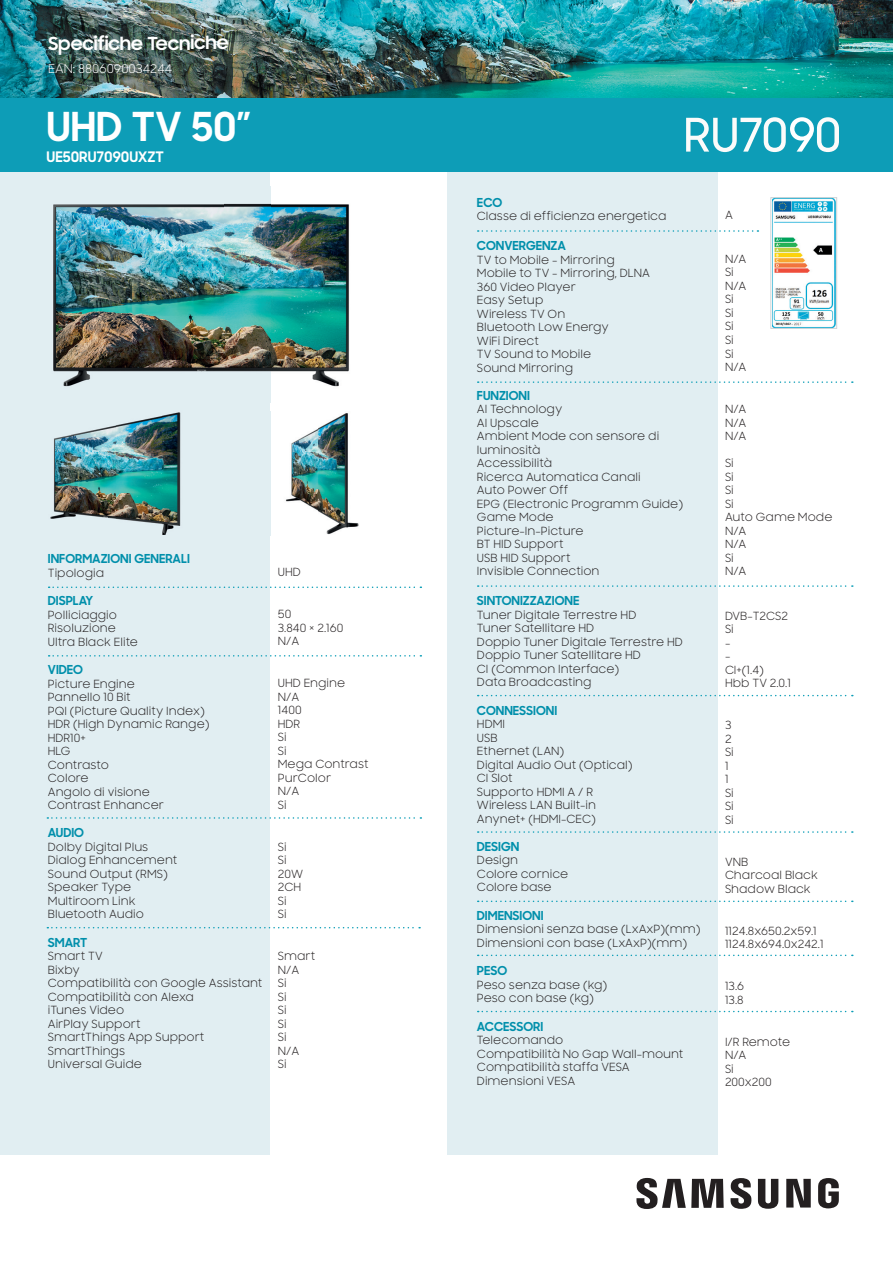
<style>
.page{position:relative;width:893px;height:1263px;background:#fff}
.page>*{position:absolute;margin:0;border:0;box-sizing:border-box;transform-origin:0 0}
.t1{font:700 39.9px "Samsung Sharp Sans";color:#fff}
.t2{font:700 18px "Samsung Sharp Sans";letter-spacing:-.01em;color:#fff}
.t3{font:700 14.55px "Samsung Sharp Sans";color:#fff}
.t4{font:700 12.3px "Samsung Sharp Sans";color:#008fab}
.t5{font:12px "Samsung Sharp Sans";letter-spacing:-.01em;color:#fff}
.t6{font:11.25px/13.5px "Samsung Sharp Sans";color:#231f20}
</style>
<div class="page">
<img style="left:0;top:0;width:893px;height:98px">
<svg style="left:636px;top:1178px;width:203px;height:31px"></svg>
<div style="left:0;top:149px;width:270px;height:1005px;background:#e1eef2"></div>
<div style="left:447px;top:149px;width:271px;height:1005px;background:#e1eef2"></div>
<svg style="left:47px;top:927px;width:373px;height:1px"></svg>
<svg style="left:47px;top:817px;width:374px;height:2px"></svg>
<svg style="left:49px;top:655px;width:372px;height:1px"></svg>
<svg style="left:49px;top:586px;width:372px;height:2px"></svg>
<img style="left:53px;top:187px;width:296px;height:216px">
<img style="left:270px;top:411px;width:89px;height:125px">
<img style="left:50px;top:412px;width:131px;height:123px">
<div style="left:0;top:98px;width:893px;height:74px;background:#0d9db7"></div>
<svg style="left:478px;top:381px;width:375px;height:2px"></svg>
<svg style="left:478px;top:230px;width:280px;height:2px"></svg>
<svg style="left:478px;top:585px;width:375px;height:2px"></svg>
<svg style="left:478px;top:695px;width:375px;height:1px"></svg>
<svg style="left:478px;top:831px;width:375px;height:2px"></svg>
<svg style="left:478px;top:900px;width:375px;height:2px"></svg>
<svg style="left:478px;top:954px;width:375px;height:2px"></svg>
<svg style="left:478px;top:1011px;width:375px;height:1px"></svg>
<svg style="left:686px;top:117px;width:153px;height:35px"></svg>
<img style="left:772px;top:199px;width:63px;height:128px">
<div style="left:770px;top:197px;width:67px;height:132px;border:1px solid #d0d4d6"></div>
<h2 class="t2" style="left:48px;top:30px;width:182px">Specifiche Tecniche</h2>
<p class="t5" style="left:48px;top:60px;width:126px">EAN: 8806090034244</p>
<h1 class="t1" style="left:47px;top:97px;width:206px">UHD TV 50”</h1>
<p class="t3" style="left:47px;top:146px;width:119px">UE50RU7090UXZT</p>
<p class="t4" style="left:48px;top:550px;width:144px">INFORMAZIONI GENERALI</p>
<p class="t6" style="left:48px;top:566px;width:58px">Tipologia</p>
<p class="t4" style="left:48px;top:592px;width:47px">DISPLAY</p>
<p class="t6" style="left:48px;top:607px;width:92px">Polliciaggio<br>Risoluzione<br>Ultra Black Elite</p>
<p class="t4" style="left:48px;top:660px;width:37px">VIDEO</p>
<p class="t6" style="left:48px;top:676px;width:163px">Picture Engine<br>Pannello 10 Bit<br>PQI (Picture Quality Index)<br>HDR (High Dynamic Range)<br>HDR10+<br>HLG<br>Contrasto<br>Colore<br>Angolo di visione<br>Contrast Enhancer</p>
<p class="t4" style="left:48px;top:824px;width:38px">AUDIO</p>
<p class="t6" style="left:48px;top:840px;width:131px">Dolby Digital Plus<br>Dialog Enhancement<br>Sound Output (RMS)<br>Speaker Type<br>Multiroom Link<br>Bluetooth Audio</p>
<p class="t4" style="left:48px;top:933px;width:41px">SMART</p>
<p class="t6" style="left:48px;top:949px;width:216px">Smart TV<br>Bixby<br>Compatibilità con Google Assistant<br>Compatibilità con Alexa<br>iTunes Video<br>AirPlay Support<br>SmartThings App Support<br>SmartThings<br>Universal Guide</p>
<p class="t6" style="left:278px;top:565px;width:24px">UHD</p>
<p class="t6" style="left:278px;top:607px;width:67px">50<br>3.840 × 2.160<br>N/A</p>
<p class="t6" style="left:278px;top:676px;width:92px">UHD Engine<br>N/A<br>1400<br>HDR<br>Si<br>Si<br>Mega Contrast<br>PurColor<br>N/A<br>Si</p>
<p class="t6" style="left:278px;top:840px;width:27px">Si<br>Si<br>20W<br>2CH<br>Si<br>Si</p>
<p class="t6" style="left:278px;top:949px;width:39px">Smart<br>N/A<br>Si<br>Si<br>Si<br>Si<br>Si<br>N/A<br>Si</p>
<p class="t4" style="left:477px;top:193px;width:27px">ECO</p>
<p class="t6" style="left:477px;top:209px;width:191px">Classe di efficienza energetica</p>
<p class="t4" style="left:477px;top:237px;width:91px">CONVERGENZA</p>
<p class="t6" style="left:477px;top:252px;width:175px">TV to Mobile - Mirroring<br>Mobile to TV - Mirroring, DLNA<br>360 Video Player<br>Easy Setup<br>Wireless TV On<br>Bluetooth Low Energy<br>WiFi Direct<br>TV Sound to Mobile<br>Sound Mirroring</p>
<p class="t4" style="left:477px;top:386px;width:55px">FUNZIONI</p>
<p class="t6" style="left:477px;top:402px;width:208px">AI Technology<br>AI Upscale<br>Ambient Mode con sensore di luminosità<br>Accessibilità<br>Ricerca Automatica Canali<br>Auto Power Off<br>EPG (Electronic Programm Guide)<br>Game Mode<br>Picture-In-Picture<br>BT HID Support<br>USB HID Support<br>Invisible Connection</p>
<p class="t4" style="left:477px;top:592px;width:104px">SINTONIZZAZIONE</p>
<p class="t6" style="left:477px;top:607px;width:207px">Tuner Digitale Terrestre HD<br>Tuner Satellitare HD<br>Doppio Tuner Digitale Terrestre HD<br>Doppio Tuner Satellitare HD<br>CI (Common Interface)<br>Data Broadcasting</p>
<p class="t4" style="left:477px;top:701px;width:82px">CONNESSIONI</p>
<p class="t6" style="left:477px;top:717px;width:157px">HDMI<br>USB<br>Ethernet (LAN)<br>Digital Audio Out (Optical)<br>CI Slot<br>Supporto HDMI A / R<br>Wireless LAN Built-in<br>Anynet+ (HDMI-CEC)</p>
<p class="t4" style="left:477px;top:837px;width:44px">DESIGN</p>
<p class="t6" style="left:477px;top:853px;width:93px">Design<br>Colore cornice<br>Colore base</p>
<p class="t4" style="left:477px;top:906px;width:68px">DIMENSIONI</p>
<p class="t6" style="left:477px;top:922px;width:225px">Dimensioni senza base (LxAxP)(mm)<br>Dimensioni con base (LxAxP)(mm)</p>
<p class="t4" style="left:477px;top:961px;width:32px">PESO</p>
<p class="t6" style="left:477px;top:977px;width:132px">Peso senza base (kg)<br>Peso con base (kg)</p>
<p class="t4" style="left:477px;top:1017px;width:68px">ACCESSORI</p>
<p class="t6" style="left:477px;top:1033px;width:208px">Telecomando<br>Compatibilità No Gap Wall-mount<br>Compatibilità staffa VESA<br>Dimensioni VESA</p>
<p class="t6" style="left:725px;top:208px;width:9px">A</p>
<p class="t6" style="left:725px;top:252px;width:23px">N/A<br>Si<br>N/A<br>Si<br>Si<br>Si<br>Si<br>Si<br>N/A</p>
<p class="t6" style="left:725px;top:402px;width:23px;text-align:justify">N/A N/A N/A</p>
<p class="t6" style="left:725px;top:456px;width:109px">Si<br>Si<br>Si<br>Si<br>Auto Game Mode<br>N/A<br>N/A<br>Si<br>N/A</p>
<p class="t6" style="left:725px;top:609px;width:67px">DVB-T2CS2<br>Si<br>-<br>-<br>CI+(1.4)<br>Hbb TV 2.0.1</p>
<p class="t6" style="left:725px;top:718px;width:10px">3<br>2<br>Si<br>1<br>1<br>Si<br>Si<br>Si</p>
<p class="t6" style="left:725px;top:855px;width:94px">VNB<br>Charcoal Black<br>Shadow Black</p>
<p class="t6" style="left:725px;top:924px;width:100px">1124.8x650.2x59.1<br>1124.8x694.0x242.1</p>
<p class="t6" style="left:725px;top:979px;width:21px">13.6<br>13.8</p>
<p class="t6" style="left:725px;top:1035px;width:67px">I/R Remote<br>N/A<br>Si<br>200x200</p>
</div>
